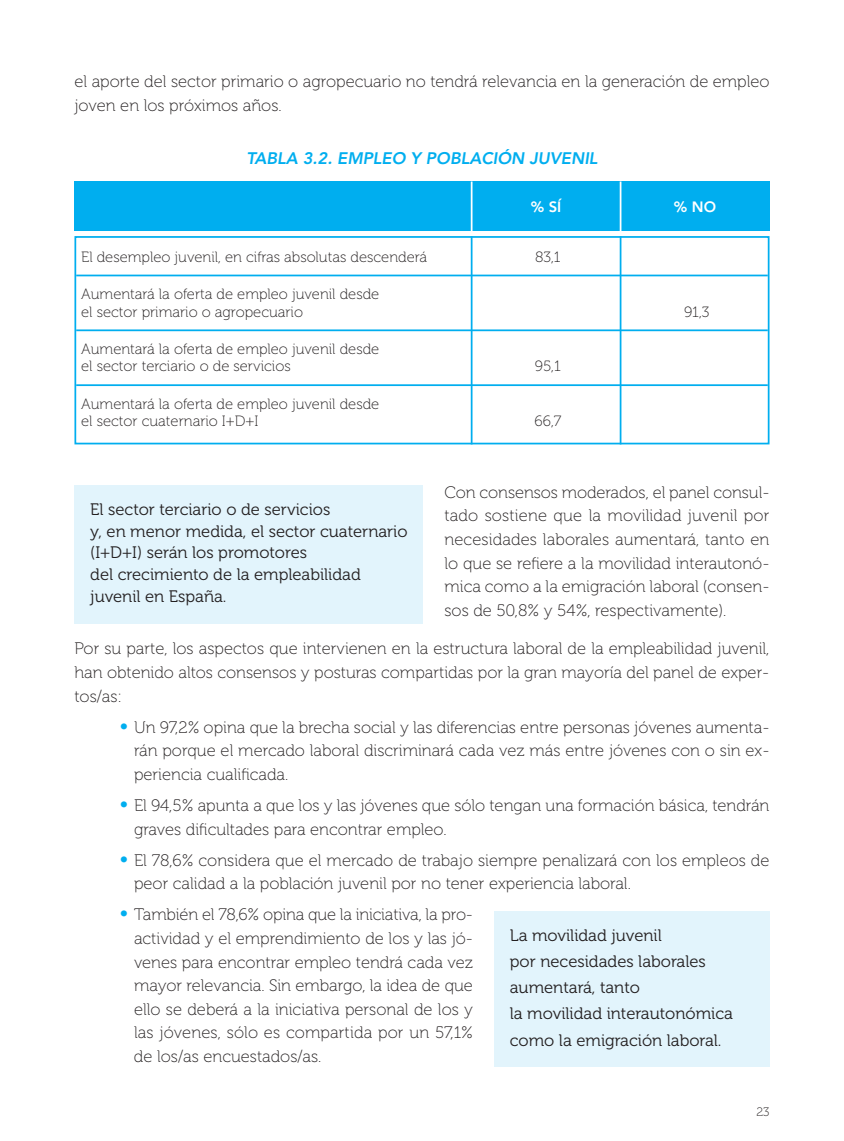
<style>
.page{position:relative;width:844px;height:1141px;background:#fff}
.page>*{position:absolute;margin:0;border:0;box-sizing:border-box;transform-origin:0 0}
.t1{font:16.62px/23.6px "Museo 100";color:#231f20;text-align:justify}
.t2{font:16.62px/21.9px "Museo 300";color:#231f20}
.t3{font:italic 800 16.62px "Avenir LT Std";color:#00aeef}
.t4{font:14.88px/17.5px "Museo 100";color:#231f20}
.t5{font:800 14.88px "Avenir LT Std";color:#fff}
.t6{font:12.25px "Museo 100";color:#231f20}
.s1{font-size:22.75px;color:#00aeef}
</style>
<div class="page">
<div style="left:74px;top:182px;width:695px;height:49px;background:#00aeef"></div>
<div style="left:74px;top:236px;width:695px;height:208px;border:2px solid #00aeef"></div>
<hr style="left:76px;top:275px;width:691px;height:1px;background:#00aeef">
<hr style="left:76px;top:329px;width:691px;height:2px;background:#00aeef">
<hr style="left:76px;top:384px;width:691px;height:2px;background:#00aeef">
<hr style="left:619px;top:182px;width:2px;height:49px;background:#fff">
<hr style="left:470px;top:182px;width:2px;height:49px;background:#fff">
<hr style="left:619px;top:236px;width:2px;height:208px;background:#00aeef">
<hr style="left:470px;top:236px;width:2px;height:208px;background:#00aeef">
<div style="left:74px;top:485px;width:349px;height:139px;background:#e2f4fc"></div>
<div style="left:494px;top:911px;width:275px;height:156px;background:#e2f4fc"></div>
<p class="t1" style="left:74px;top:71px;width:696px">el aporte del sector primario o agropecuario no tendrá relevancia en la generación de empleo joven en los próximos años.</p>
<p class="t3" style="left:246px;top:152px;width:352px">TABLA 3.2. EMPLEO Y POBLACIÓN JUVENIL</p>
<p class="t5" style="left:530px;top:201px;width:32px">% SÍ</p>
<p class="t5" style="left:673px;top:201px;width:44px">% NO</p>
<p class="t4" style="left:81px;top:249px;width:347px">El desempleo juvenil, en cifras absolutas descenderá</p>
<p class="t4" style="left:535px;top:249px;width:27px">83,1</p>
<p class="t4" style="left:81px;top:287px;width:299px">Aumentará la oferta de empleo juvenil desde el sector primario o agropecuario</p>
<p class="t4" style="left:684px;top:304px;width:27px">91,3</p>
<p class="t4" style="left:81px;top:341px;width:299px">Aumentará la oferta de empleo juvenil desde el sector terciario o de servicios</p>
<p class="t4" style="left:81px;top:396px;width:299px">Aumentará la oferta de empleo juvenil desde el sector cuaternario I+D+I</p>
<p class="t4" style="left:534px;top:359px;width:27px">95,1</p>
<p class="t4" style="left:534px;top:414px;width:28px">66,7</p>
<p class="t1" style="left:444px;top:482px;width:326px">Con consensos moderados, el panel consul&shy;tado sostiene que la movilidad juvenil por necesidades laborales aumentará, tanto en lo que se refiere a la movilidad interautonó&shy;mica como a la emigración laboral (consen&shy;sos de 50,8% y 54%, respectivamente).</p>
<p class="t1" style="left:74px;top:638px;width:696px">Por su parte, los aspectos que intervienen en la estructura laboral de la empleabilidad juvenil, han obtenido altos consensos y posturas compartidas por la gran mayoría del panel de exper&shy;tos/as:</p>
<p class="t1" style="left:134px;top:717px;width:636px;text-indent:-15px"><span class="s1">•</span> Un 97,2% opina que la brecha social y las diferencias entre personas jóvenes aumenta&shy;rán porque el mercado laboral discriminará cada vez más entre jóvenes con o sin ex&shy;periencia cualificada.</p>
<p class="t1" style="left:134px;top:795px;width:636px;text-indent:-15px"><span class="s1">•</span> El 94,5% apunta a que los y las jóvenes que sólo tengan una formación básica, tendrán graves dificultades para encontrar empleo.</p>
<p class="t1" style="left:134px;top:850px;width:636px;text-indent:-15px"><span class="s1">•</span> El 78,6% considera que el mercado de trabajo siempre penalizará con los empleos de peor calidad a la población juvenil por no tener experiencia laboral.</p>
<p class="t1" style="left:134px;top:904px;width:340px;text-indent:-15px"><span class="s1">•</span> También el 78,6% opina que la iniciativa, la pro&shy;actividad y el emprendimiento de los y las jó&shy;venes para encontrar empleo tendrá cada vez mayor relevancia. Sin embargo, la idea de que ello se deberá a la iniciativa personal de los y las jóvenes, sólo es compartida por un 57,1% de los/as encuestados/as.</p>
<p class="t2" style="left:90px;top:500px;width:319px">El sector terciario o de servicios<br>y, en menor medida, el sector cuaternario (I+D+I) serán los promotores<br>del crecimiento de la empleabilidad juvenil en España.</p>
<p class="t2" style="left:509px;top:923px;width:224px;line-height:26.2px">La movilidad juvenil<br>por necesidades laborales aumentará, tanto<br>la movilidad interautonómica como la emigración laboral.</p>
<p class="t6" style="left:756px;top:1107px;width:15px">23</p>
</div>
